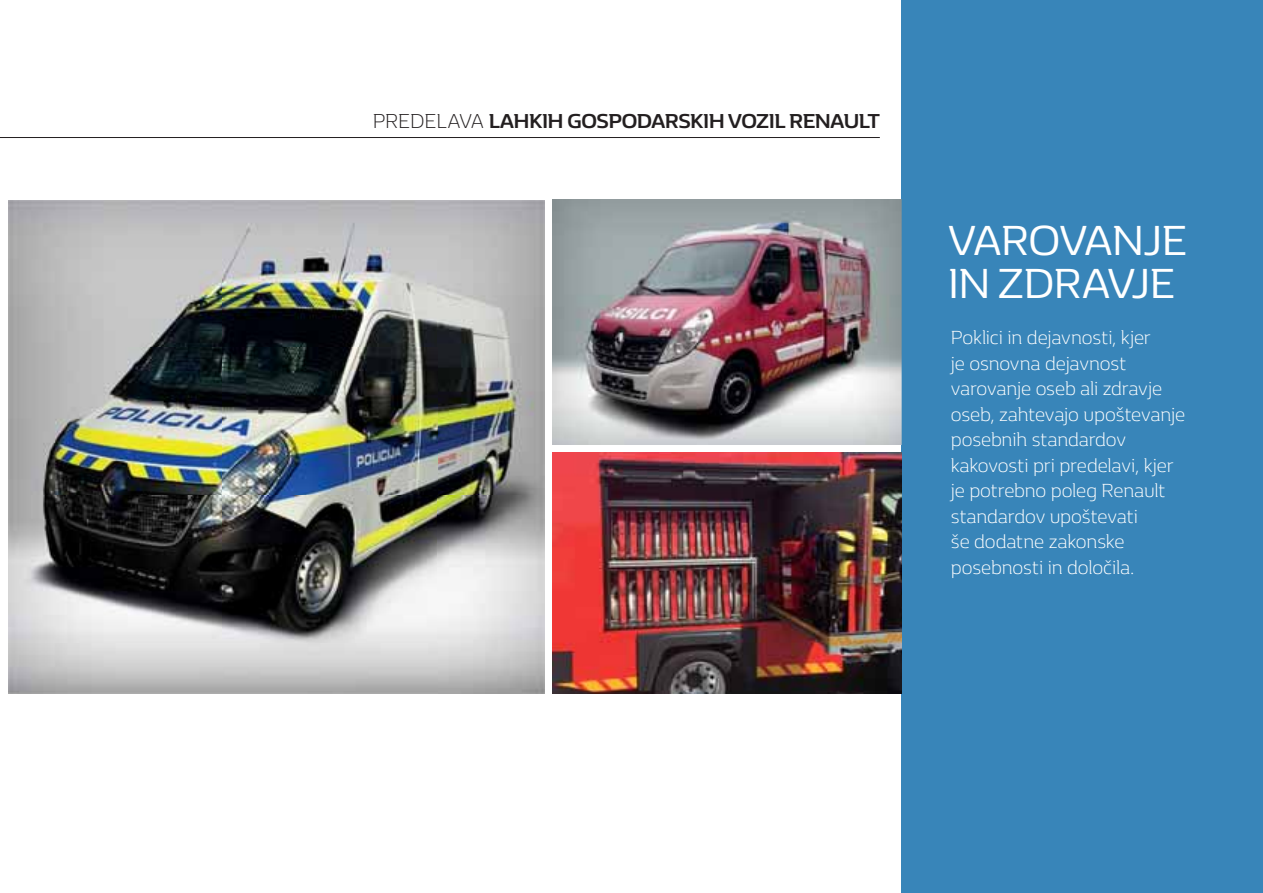
<style>
.page{position:relative;width:1263px;height:893px;background:#fff}
.page>*{position:absolute;margin:0;border:0;box-sizing:border-box;transform-origin:0 0}
.t1{font:43.35px/43.3px "Renault Life";letter-spacing:-.015em;color:#fff}
.t2{font:700 20.7px "Renault Life";letter-spacing:-.02em;color:#231f20}
.t3{font:300 19.5px/25.5px "Renault Life";letter-spacing:-.015em;color:#fff}
.s1{font-weight:300}
</style>
<div class="page">
<div style="left:901px;top:0;width:362px;height:893px;background:#3885b9"></div>
<hr style="left:0;top:137px;width:880px;height:1px;background:#231f20">
<img style="left:9px;top:200px;width:535px;height:493px">
<img style="left:553px;top:200px;width:348px;height:244px">
<img style="left:901px;top:200px;width:1px;height:244px">
<img style="left:553px;top:453px;width:348px;height:240px">
<p class="t2" style="left:373px;top:113px;width:509px"><span class="s1">PREDELAVA</span> LAHKIH GOSPODARSKIH VOZIL RENAULT</p>
<h1 class="t1" style="left:948px;top:223px;width:241px">VAROVANJE<br>IN ZDRAVJE</h1>
<p class="t3" style="left:951px;top:327px;width:236px">Poklici in dejavnosti, kjer<br>je osnovna dejavnost varovanje oseb ali zdravje oseb, zahtevajo upoštevanje posebnih standardov kakovosti pri predelavi, kjer je potrebno poleg Renault standardov upoštevati<br>še dodatne zakonske posebnosti in določila.</p>
</div>
